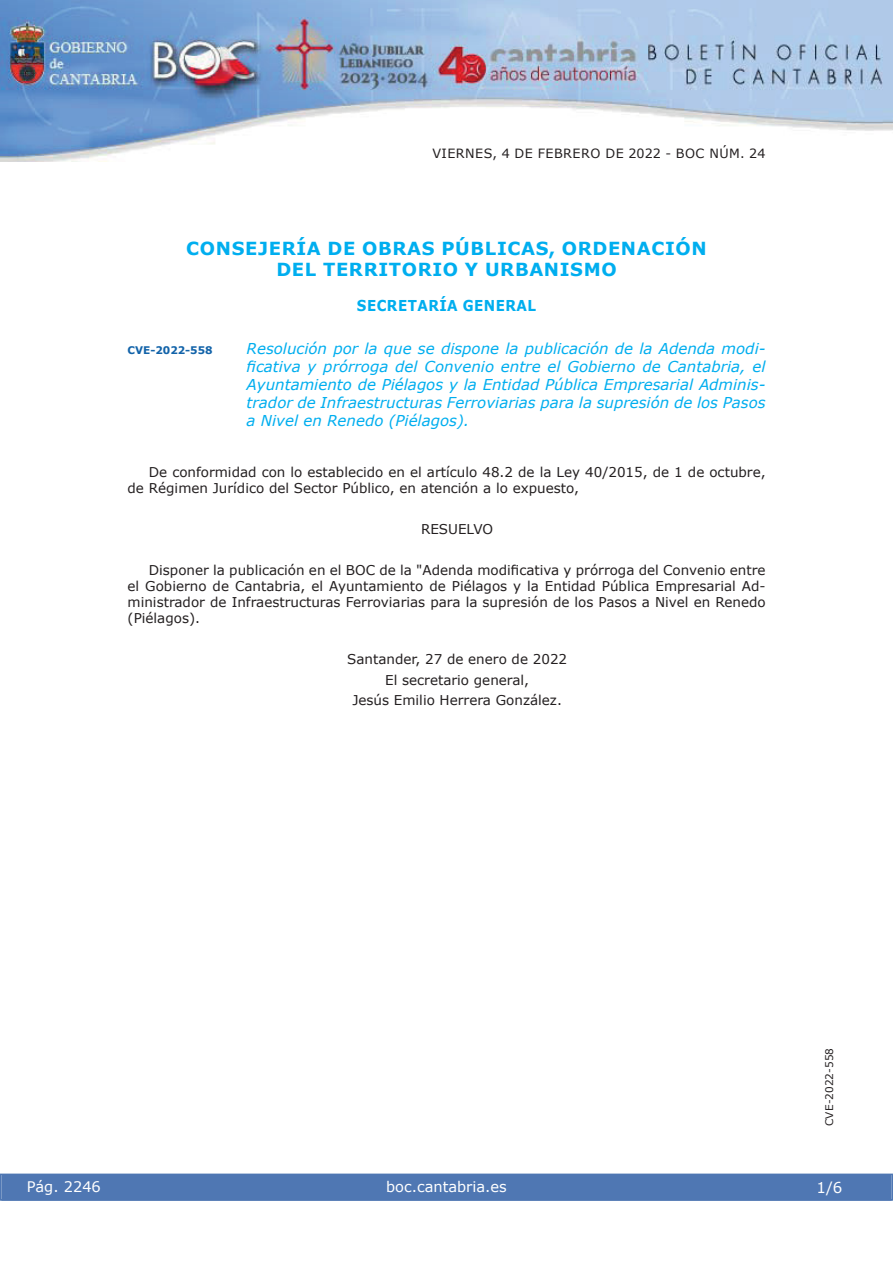
<style>
.page{position:relative;width:893px;height:1263px;background:#fff}
.page>*{position:absolute;margin:0;border:0;box-sizing:border-box;transform-origin:0 0}
.t1{font:700 18px/21px "Verdana";letter-spacing:.035em;color:#00aeef;text-align:center}
.t2{font:italic 15px/18px "Verdana";color:#00aeef;text-align:justify}
.t3{font:700 15px "Verdana";letter-spacing:.035em;color:#00aeef;scale:.9 1}
.t4{font:15px "Verdana";color:#fff}
.t5{font:14.55px "Verdana";color:#fff}
.t6{font:13.5px/16.2px "Verdana";color:#231f20}
.t7{font:12.75px "Verdana";letter-spacing:.035em;color:#231f20}
.t8{font:10.5px "Verdana";color:#231f20}
.t9{font:700 10.5px "Verdana";color:#1263a9}
</style>
<div class="page">
<img style="left:0;top:0;width:893px;height:161px">
<div style="left:1px;top:1174px;width:890px;height:27px;background:#4f77b3"></div>
<div style="left:0;top:1174px;width:893px;height:27px;border:1px solid #4f77b3"></div>
<p class="t7" style="left:432px;top:145px;width:334px">VIERNES, 4 DE FEBRERO DE 2022 - BOC NÚM. 24</p>
<h1 class="t1" style="left:186px;top:237px;width:522px">CONSEJERÍA DE OBRAS PÚBLICAS, ORDENACIÓN<br>DEL TERRITORIO Y URBANISMO</h1>
<p class="t3" style="left:357px;top:296px;width:201px">SECRETARÍA GENERAL</p>
<p class="t9" style="left:128px;top:344px;width:87px">CVE-2022-558</p>
<p class="t2" style="left:247px;top:340px;width:520px">Resolución por la que se dispone la publicación de la Adenda modi&shy;ficativa y prórroga del Convenio entre el Gobierno de Cantabria, el Ayuntamiento de Piélagos y la Entidad Pública Empresarial Adminis&shy;trador de Infraestructuras Ferroviarias para la supresión de los Pasos a Nivel en Renedo (Piélagos).</p>
<p class="t6" style="left:128px;top:463px;width:639px;text-indent:21px">De conformidad con lo establecido en el artículo 48.2 de la Ley 40/2015, de 1 de octubre, de Régimen Jurídico del Sector Público, en atención a lo expuesto,</p>
<p class="t6" style="left:421px;top:520px;width:74px">RESUELVO</p>
<p class="t6" style="left:128px;top:561px;width:639px;text-align:justify;text-indent:21px">Disponer la publicación en el BOC de la "Adenda modificativa y prórroga del Convenio entre el Gobierno de Cantabria, el Ayuntamiento de Piélagos y la Entidad Pública Empresarial Ad&shy;ministrador de Infraestructuras Ferroviarias para la supresión de los Pasos a Nivel en Renedo (Piélagos).</p>
<p class="t6" style="left:347px;top:649px;width:221px;line-height:20.4px;text-align:center">Santander, 27 de enero de 2022<br>El secretario general,<br>Jesús Emilio Herrera González.</p>
<p class="t5" style="left:27px;top:1177px;width:76px">Pág. 2246</p>
<p class="t5" style="left:386px;top:1178px;width:122px">boc.cantabria.es</p>
<p class="t8" style="left:823px;top:1126px;width:80px;rotate:-90deg">CVE-2022-558</p>
<p class="t4" style="left:816px;top:1178px;width:27px">1/6</p>
</div>
